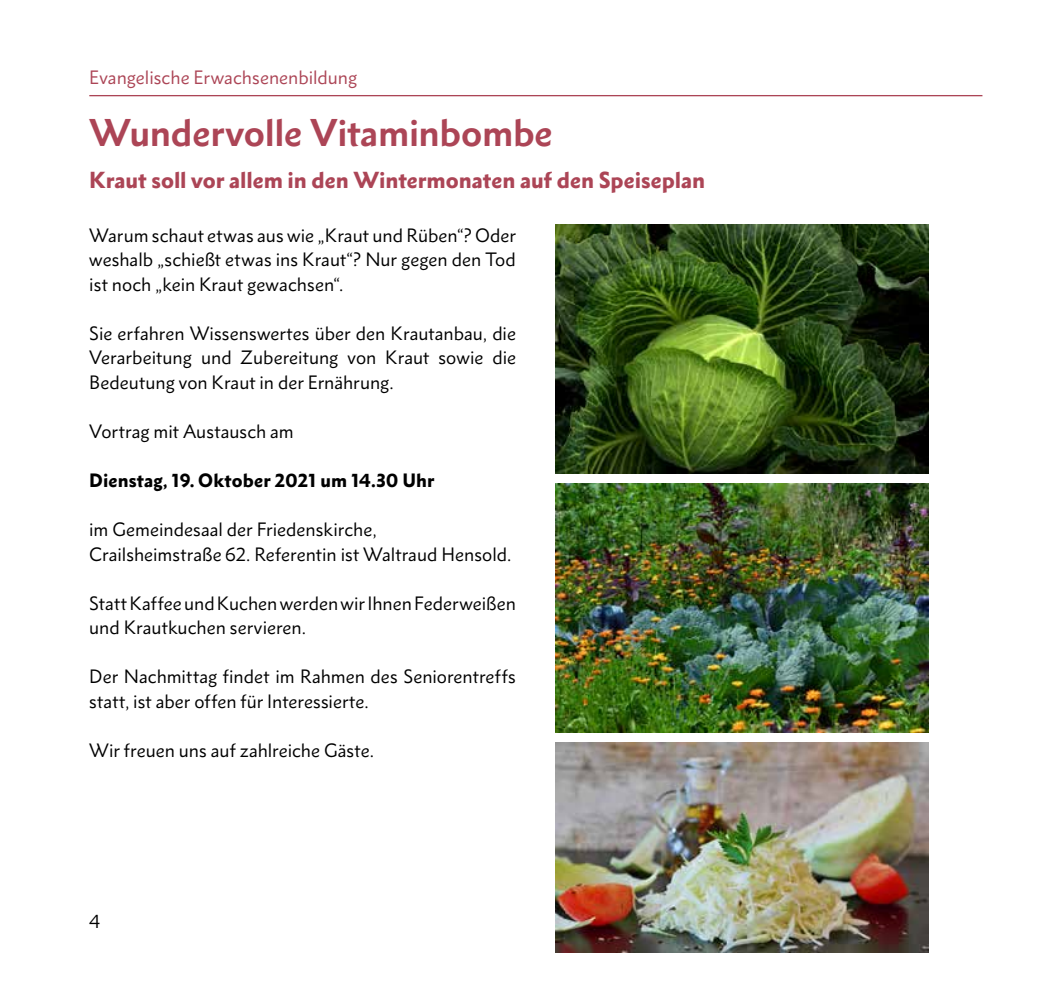
<style>
.page{position:relative;width:1042px;height:993px;background:#fff}
.page>*{position:absolute;margin:0;border:0;box-sizing:border-box;transform-origin:0 0}
.t1{font:700 35px "Metro Nova Pro";letter-spacing:-.01em;color:#ac4556}
.t2{font:900 21px "Metro Nova Pro";color:#ac4556}
.t3{font:17.5px/24.5px "Metro Nova Pro";color:#000}
.t4{font:900 17.5px "Metro Nova Pro";letter-spacing:.005em;color:#000}
.t5{font:17.5px "Metro Nova Pro";color:#ac4556}
</style>
<div class="page">
<hr style="left:89px;top:95px;width:893px;height:1px;background:#ac4556">
<img style="left:556px;top:224px;width:372px;height:249px">
<img style="left:556px;top:483px;width:373px;height:249px">
<img style="left:556px;top:742px;width:372px;height:210px">
<p class="t5" style="left:89px;top:66px;width:270px">Evangelische Erwachsenenbildung</p>
<h1 class="t1" style="left:89px;top:110px;width:465px">Wundervolle Vitaminbombe</h1>
<p class="t2" style="left:89px;top:166px;width:617px">Kraut soll vor allem in den Wintermonaten auf den Speiseplan</p>
<p class="t3" style="left:89px;top:223px;width:428px;text-align:justify">Warum schaut etwas aus wie „Kraut und Rüben“? Oder weshalb „schießt etwas ins Kraut“? Nur gegen den Tod ist noch „kein Kraut gewachsen“.</p>
<p class="t3" style="left:89px;top:321px;width:428px;text-align:justify">Sie erfahren Wissenswertes über den Krautanbau, die Verarbeitung und Zubereitung von Kraut sowie die Bedeutung von Kraut in der Ernährung.</p>
<p class="t3" style="left:89px;top:419px;width:206px">Vortrag mit Austausch am</p>
<p class="t4" style="left:89px;top:469px;width:347px">Dienstag, 19. Oktober 2021 um 14.30 Uhr</p>
<p class="t3" style="left:89px;top:517px;width:424px">im Gemeindesaal der Friedenskirche,<br>Crailsheimstraße 62. Referentin ist Waltraud Hensold.</p>
<p class="t3" style="left:89px;top:590px;width:428px">Statt Kaffee und Kuchen werden wir Ihnen Federweißen und Krautkuchen servieren.</p>
<p class="t3" style="left:89px;top:664px;width:428px">Der Nachmittag findet im Rahmen des Seniorentreffs statt, ist aber offen für Interessierte.</p>
<p class="t3" style="left:89px;top:737px;width:286px">Wir freuen uns auf zahlreiche Gäste.</p>
<p class="t3" style="left:89px;top:909px;width:13px">4</p>
</div>
